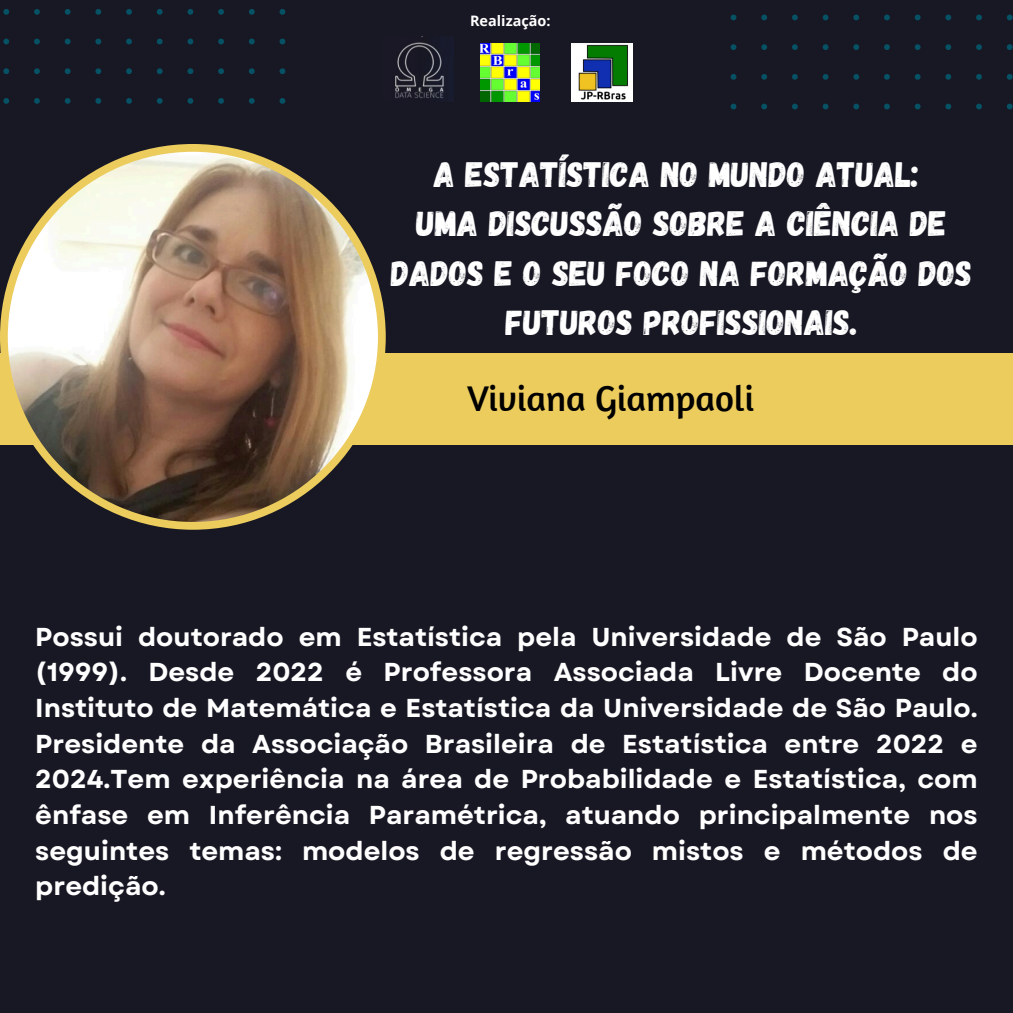
<style>
.page{position:relative;width:1013px;height:1013px;background:#fff}
.page>*{position:absolute;margin:0;border:0;box-sizing:border-box;transform-origin:0 0}
.t1{font:36.5px "Amaranth";color:#000}
.t2{font:35.25px/49.4px "Gagalin";color:#fff;text-align:center}
.t3{font:700 25.88px/35.6px "Garet";color:#fff;text-align:justify}
.t4{font:700 14.38px "Open Sans";color:#fff}
</style>
<div class="page">
<div style="left:0;top:0;width:1012px;height:1012px;background:#181824"></div>
<div style="left:0;top:353px;width:1012px;height:92px;background:#eccc5d"></div>
<svg style="left:3px;top:9px;width:282px;height:95px"></svg>
<div style="left:0;top:144px;width:386px;height:385px;background:#eccc5d;border-radius:50%"></div>
<img style="left:8px;top:152px;width:370px;height:370px;border-radius:50%">
<img style="left:480px;top:43px;width:60px;height:59px">
<img style="left:395px;top:37px;width:58px;height:65px">
<img style="left:571px;top:43px;width:62px;height:59px">
<svg style="left:730px;top:14px;width:282px;height:95px"></svg>
<p class="t4" style="left:470px;top:10px;width:82px">Realização:</p>
<p class="t2" style="left:391px;top:148px;width:582px">A ESTATÍSTICA NO MUNDO ATUAL:<br>UMA DISCUSSÃO SOBRE A CIÊNCIA DE<br>DADOS E O SEU FOCO NA FORMAÇÃO DOS<br>FUTUROS PROFISSIONAIS.</p>
<p class="t1" style="left:467px;top:376px;width:288px">Viviana Giampaoli</p>
<h1 class="t3" style="left:35px;top:619px;width:943px">Possui doutorado em Estatística pela Universidade de São Paulo (1999). Desde 2022 é Professora Associada Livre Docente do Instituto de Matemática e Estatística da Universidade de São Paulo.<br>Presidente da Associação Brasileira de Estatística entre 2022 e 2024.Tem experiência na área de Probabilidade e Estatística, com ênfase em Inferência Paramétrica, atuando principalmente nos seguintes temas: modelos de regressão mistos e métodos de predição.</h1>
</div>
